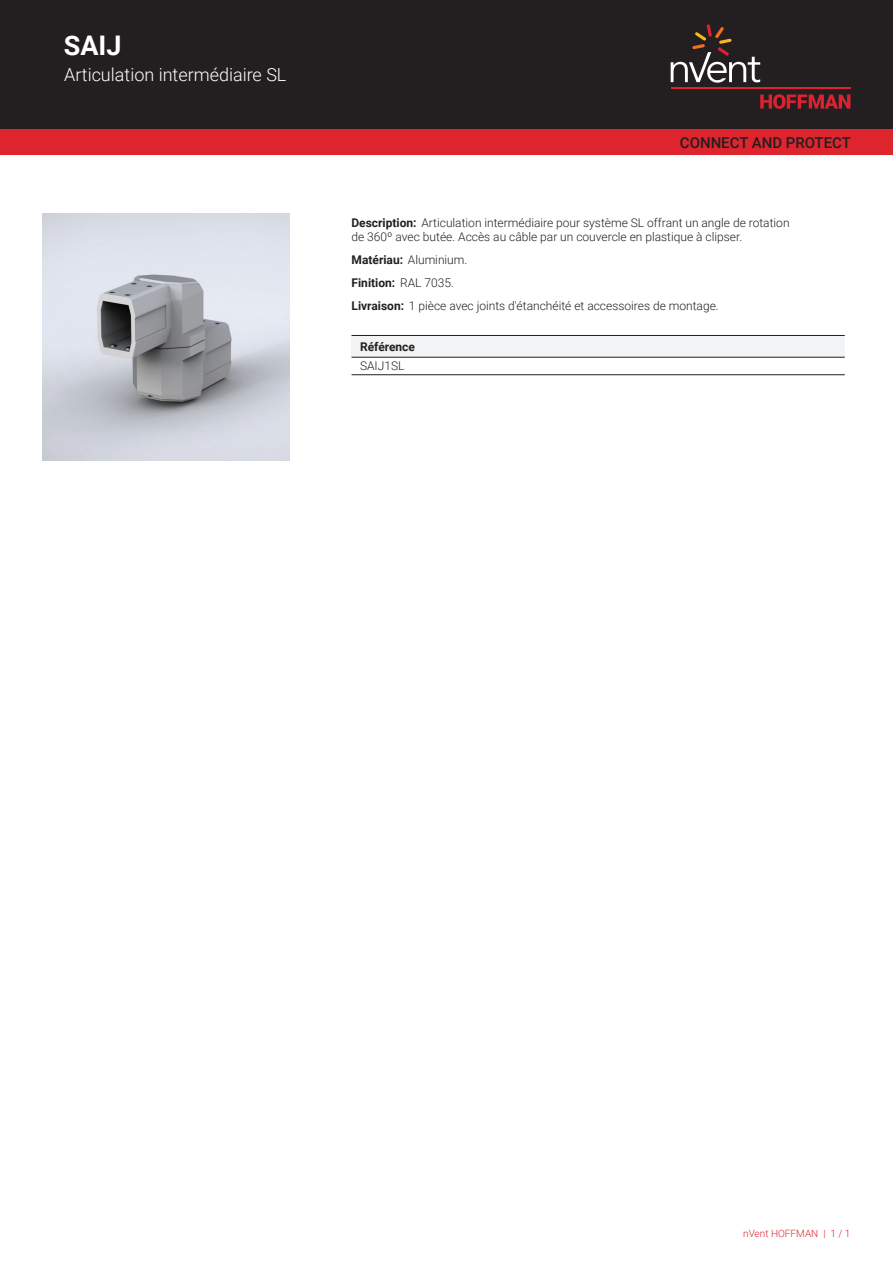
<style>
.page{position:relative;width:893px;height:1263px;background:#fff}
.page>*{position:absolute;margin:0;border:0;box-sizing:border-box;transform-origin:0 0}
.t1{font:700 27px "Roboto";color:#fff}
.t2{font:300 18px "Roboto";color:#fff}
.t3{font:500 15px "Roboto";color:#231f20}
.t4{font:300 12px/23px "Roboto";color:#231f20}
.t5{font:700 12px "Roboto";color:#231f20}
.t6{font:300 10.05px "Roboto";color:#de252e}
.s1{font-weight:700}
</style>
<div class="page">
<div style="left:0;top:0;width:893px;height:129px;background:#231f20"></div>
<svg style="left:760px;top:94px;width:90px;height:15px"></svg>
<hr style="left:671px;top:88px;width:179px;height:1px;background:#db2230">
<svg style="left:671px;top:24px;width:89px;height:59px"></svg>
<div style="left:0;top:129px;width:893px;height:26px;background:#de252e"></div>
<div style="left:351px;top:335px;width:494px;height:22px;background:#f2f3f4"></div>
<hr style="left:351px;top:335px;width:494px;height:1px;background:#231f20">
<hr style="left:351px;top:374px;width:494px;height:1px;background:#231f20">
<hr style="left:351px;top:357px;width:494px;height:1px;background:#231f20">
<img style="left:43px;top:213px;width:246px;height:247px">
<h1 class="t1" style="left:64px;top:27px;width:59px">SAIJ</h1>
<h2 class="t2" style="left:64px;top:62px;width:224px">Articulation intermédiaire SL</h2>
<p class="t3" style="left:680px;top:132px;width:173px">CONNECT AND PROTECT</p>
<p class="t4" style="left:351px;top:215px;width:440px;line-height:14.4px"><span class="s1">Description:</span> Articulation intermédiaire pour système SL offrant un angle de rotation de 360º avec butée. Accès au câble par un couvercle en plastique à clipser.</p>
<p class="t4" style="left:351px;top:248px;width:369px"><span class="s1">Matériau:</span> Aluminium.<br><span class="s1">Finition:</span> RAL 7035.<br><span class="s1">Livraison:</span> 1 pièce avec joints d'étanchéité et accessoires de montage.</p>
<p class="t5" style="left:360px;top:338px;width:57px">Référence</p>
<p class="t4" style="left:360px;top:354px;width:46px">SAIJ1SL</p>
<p class="t6" style="left:743px;top:1226px;width:109px">nVent HOFFMAN | 1 / 1</p>
</div>
